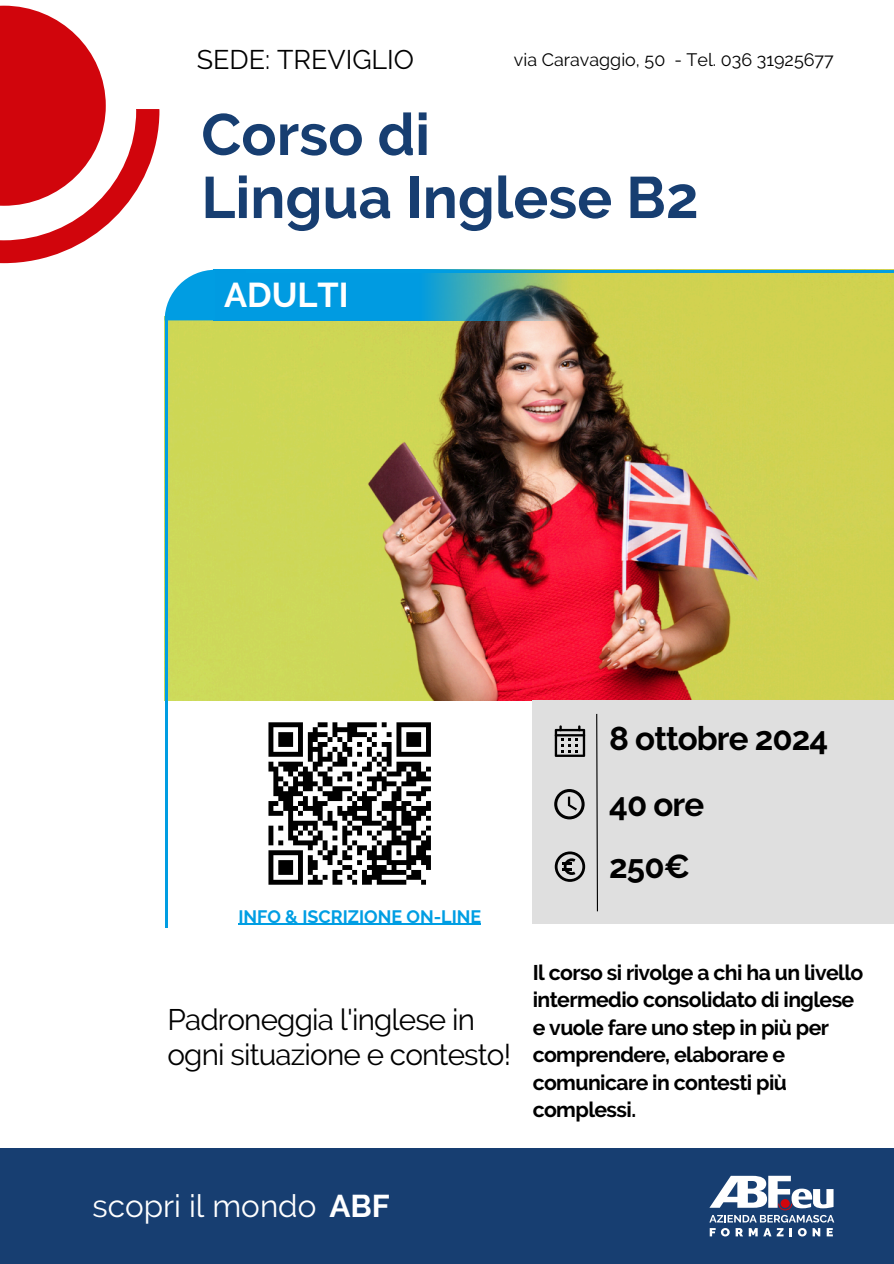
<style>
.page{position:relative;width:894px;height:1264px;background:#fff}
.page>*{position:absolute;margin:0;border:0;box-sizing:border-box;transform-origin:0 0}
.t1{font:700 58.35px/63px "Raleway";color:#173e71}
.t2{font:700 34.35px "Raleway";color:#fff}
.t3{font:700 33px "Raleway";letter-spacing:-.03em;color:#000}
.t4{font:31.35px "Raleway";color:#fff}
.t5{font:29.55px/34.8px "Raleway";letter-spacing:-.03em;color:#000}
.t6{font:26.85px "Raleway";color:#000}
.t7{font:700 21.15px/27.5px "Raleway";letter-spacing:-.03em;color:#000}
.t8{font:18px "Raleway";color:#000}
.t9{font:700 17.85px "Raleway";color:#009ee3}
.s1{font-weight:700}
</style>
<div class="page">
<svg style="left:0;top:6px;width:159px;height:257px"></svg>
<img style="left:167px;top:272px;width:725px;height:429px">
<img style="left:215px;top:270px;width:368px;height:50px">
<svg style="left:165px;top:270px;width:50px;height:50px"></svg>
<hr style="left:165px;top:320px;width:2px;height:607px;background:#009de2">
<hr style="left:246px;top:270px;width:647px;height:2px;background:#009de2">
<div style="left:0;top:1148px;width:893px;height:115px;background:#173e71"></div>
<svg style="left:709px;top:1175px;width:125px;height:61px"></svg>
<div style="left:532px;top:700px;width:361px;height:224px;background:#dfdfdf"></div>
<svg style="left:596px;top:713px;width:2px;height:199px"></svg>
<svg style="left:554px;top:725px;width:31px;height:32px"></svg>
<svg style="left:554px;top:789px;width:30px;height:30px"></svg>
<svg style="left:554px;top:851px;width:31px;height:30px"></svg>
<hr style="left:238px;top:923px;width:243px;height:1px;background:#009ee3">
<svg style="left:268px;top:722px;width:163px;height:163px"></svg>
<p class="t6" style="left:197px;top:44px;width:219px">SEDE: TREVIGLIO</p>
<h1 class="t8" style="left:513px;top:49px;width:321px">via Caravaggio, 50 - Tel. 036 31925677</h1>
<p class="t1" style="left:201px;top:103px;width:498px">Corso di<br>Lingua Inglese B2</p>
<p class="t2" style="left:224px;top:274px;width:126px">ADULTI</p>
<p class="t9" style="left:238px;top:905px;width:244px">INFO &amp; ISCRIZIONE ON-LINE</p>
<p class="t5" style="left:167px;top:1002px;width:345px">Padroneggia l'inglese in ogni situazione e contesto!</p>
<h3 class="t3" style="left:609px;top:719px;width:220px">8 ottobre 2024</h3>
<h3 class="t3" style="left:609px;top:784px;width:96px">40 ore</h3>
<h3 class="t3" style="left:609px;top:846px;width:82px">250€</h3>
<h2 class="t7" style="left:532px;top:958px;width:332px">Il corso si rivolge a chi ha un livello intermedio consolidato di inglese e vuole fare uno step in più per comprendere, elaborare e comunicare in contesti più complessi.</h2>
<p class="t4" style="left:93px;top:1187px;width:299px">scopri il mondo <span class="s1">ABF</span></p>
</div>
